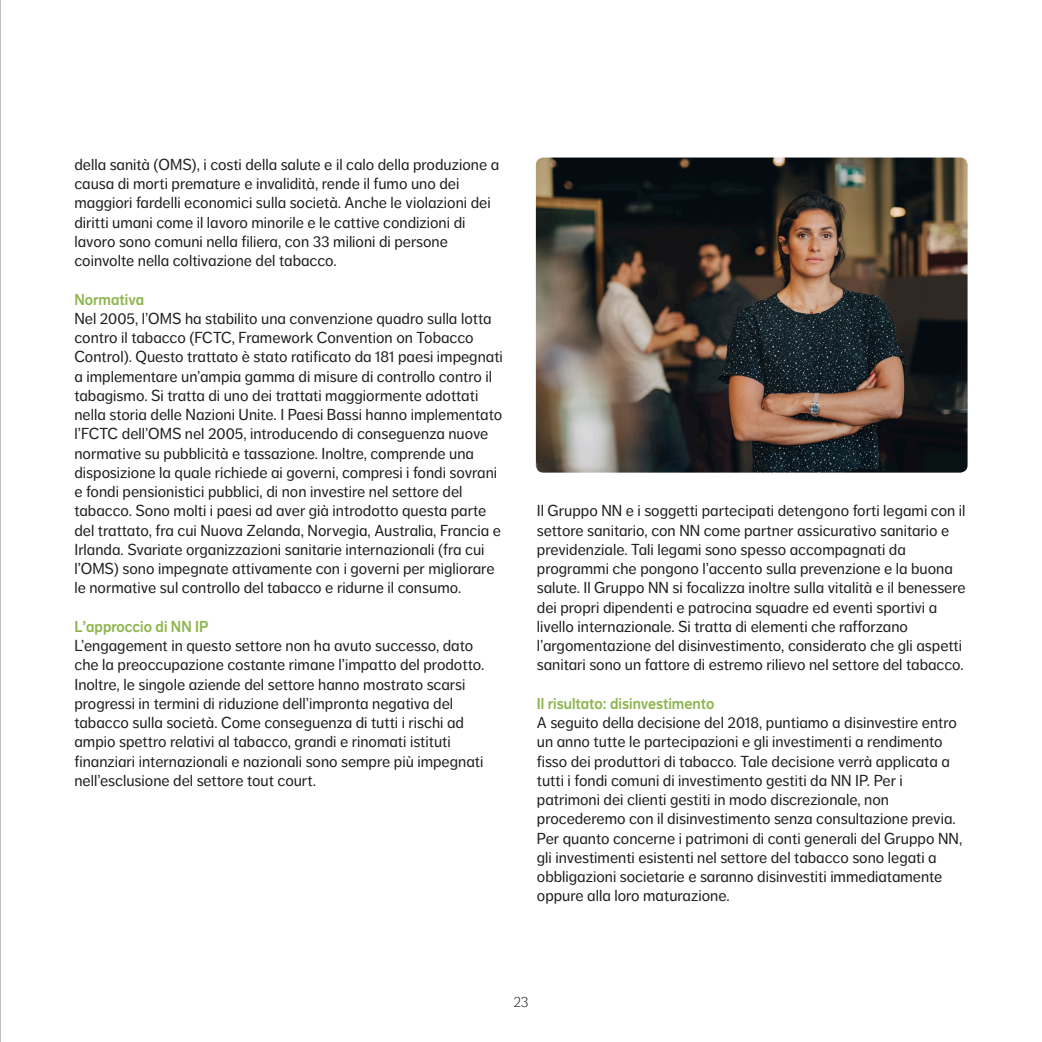
<style>
.page{position:relative;width:1042px;height:1042px;background:#fff}
.page>*{position:absolute;margin:0;border:0;box-sizing:border-box;transform-origin:0 0}
.N_10_BODY_TEKST_ENG{font:15.75px/19.2px "NN Dagny Text";color:#231f20}
.N_10_BODY_TEKST__NL{font:15.75px/19.2px "NN Dagny Text";color:#231f20}
.N_03B_KOP_3__10_pt{font:15.75px "NN Dagny Display";color:#8db64e}
.t1{font:300 14.88px "NN Dagny Text";color:#231f20}
</style>
<div class="page">
<img style="left:536px;top:158px;width:431px;height:315px">
<hr style="left:0;top:0;width:1px;height:1042px;background:#bfbebe">
<p class="N_10_BODY_TEKST__NL" style="left:74px;top:155px;width:426px">della sanità (OMS), i costi della salute e il calo della produzione a causa di morti premature e invalidità, rende il fumo uno dei maggiori fardelli economici sulla società. Anche le violazioni dei diritti umani come il lavoro minorile e le cattive condizioni di lavoro sono comuni nella filiera, con 33 milioni di persone coinvolte nella coltivazione del tabacco.</p>
<p class="N_03B_KOP_3__10_pt" style="left:74px;top:290px;width:71px">Normativa</p>
<p class="N_10_BODY_TEKST_ENG" style="left:74px;top:309px;width:430px">Nel 2005, l’OMS ha stabilito una convenzione quadro sulla lotta contro il tabacco (FCTC, Framework Convention on Tobacco Control). Questo trattato è stato ratificato da 181 paesi impegnati a implementare un’ampia gamma di misure di controllo contro il tabagismo. Si tratta di uno dei trattati maggiormente adottati nella storia delle Nazioni Unite. I Paesi Bassi hanno implementato l’FCTC dell’OMS nel 2005, introducendo di conseguenza nuove normative su pubblicità e tassazione. Inoltre, comprende una disposizione la quale richiede ai governi, compresi i fondi sovrani e fondi pensionistici pubblici, di non investire nel settore del tabacco. Sono molti i paesi ad aver già introdotto questa parte del trattato, fra cui Nuova Zelanda, Norvegia, Australia, Francia e Irlanda. Svariate organizzazioni sanitarie internazionali (fra cui l’OMS) sono impegnate attivamente con i governi per migliorare le normative sul controllo del tabacco e ridurne il consumo.</p>
<p class="N_03B_KOP_3__10_pt" style="left:74px;top:617px;width:136px">L’approccio di NN IP</p>
<p class="N_10_BODY_TEKST__NL" style="left:74px;top:636px;width:411px">L’engagement in questo settore non ha avuto successo, dato che la preoccupazione costante rimane l’impatto del prodotto.<br>Inoltre, le singole aziende del settore hanno mostrato scarsi progressi in termini di riduzione dell’impronta negativa del tabacco sulla società. Come conseguenza di tutti i rischi ad ampio spettro relativi al tabacco, grandi e rinomati istituti finanziari internazionali e nazionali sono sempre più impegnati nell’esclusione del settore tout court.</p>
<p class="N_10_BODY_TEKST_ENG" style="left:537px;top:501px;width:430px">Il Gruppo NN e i soggetti partecipati detengono forti legami con il settore sanitario, con NN come partner assicurativo sanitario e previdenziale. Tali legami sono spesso accompagnati da programmi che pongono l’accento sulla prevenzione e la buona salute. Il Gruppo NN si focalizza inoltre sulla vitalità e il benessere dei propri dipendenti e patrocina squadre ed eventi sportivi a livello internazionale. Si tratta di elementi che rafforzano l’argomentazione del disinvestimento, considerato che gli aspetti sanitari sono un fattore di estremo rilievo nel settore del tabacco.</p>
<p class="N_03B_KOP_3__10_pt" style="left:537px;top:694px;width:179px">Il risultato: disinvestimento</p>
<p class="N_10_BODY_TEKST_ENG" style="left:537px;top:713px;width:427px">A seguito della decisione del 2018, puntiamo a disinvestire entro un anno tutte le partecipazioni e gli investimenti a rendimento fisso dei produttori di tabacco. Tale decisione verrà applicata a tutti i fondi comuni di investimento gestiti da NN IP. Per i patrimoni dei clienti gestiti in modo discrezionale, non procederemo con il disinvestimento senza consultazione previa.<br>Per quanto concerne i patrimoni di conti generali del Gruppo NN, gli investimenti esistenti nel settore del tabacco sono legati a obbligazioni societarie e saranno disinvestiti immediatamente oppure alla loro maturazione.</p>
<p class="t1" style="left:513px;top:994px;width:17px">23</p>
</div>
